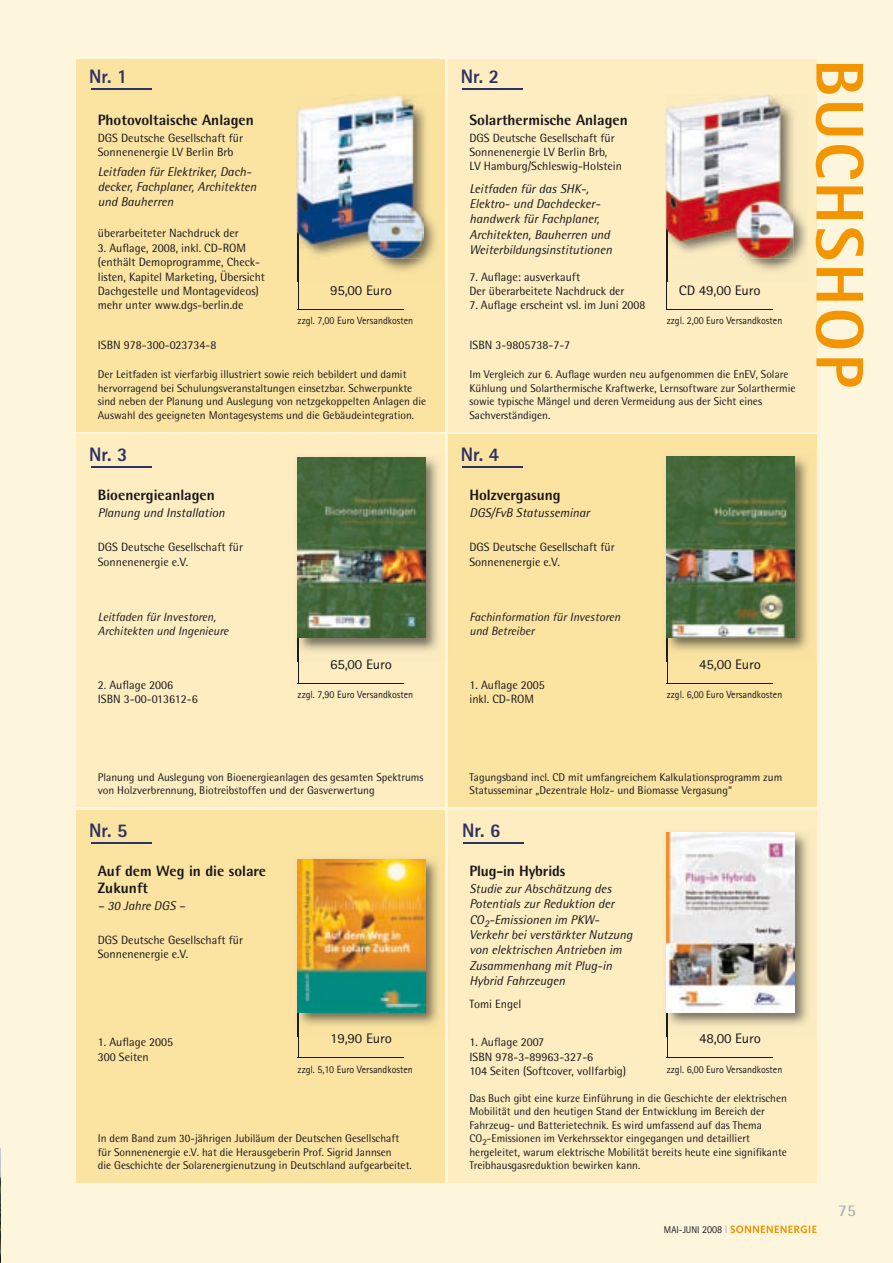
<style>
.page{position:relative;width:893px;height:1263px;background:#fef5dd}
.page>*{position:absolute;margin:0;border:0;box-sizing:border-box;transform-origin:0 0}
.t1{font:800 67.5px "Rotis Sans Serif Std";letter-spacing:.03em;color:#f39500}
.t2{font:800 19.5px "Rotis Sans Serif Std";color:#2c3263;scale:.95 1}
.t3{font:700 16.5px "Rotis Semi Sans Std";color:#b1b3b4}
.t4{font:800 15px/17.2px "Rotis Semi Sans Std";color:#1a171c}
.t5{font:13.8px "Rotis Sans Serif Std";letter-spacing:-.01em;color:#1a171c;scale:1.09 1}
.t6{font:italic 12.75px/15.3px "Rotis Semi Sans Std";color:#1a171c}
.t7{font:12px/14.4px "Rotis Semi Sans Std";color:#1a171c}
.t8{font:italic 12px/14.4px "Rotis Semi Sans Std";color:#1a171c}
.t9{font:11.25px/13.5px "Rotis Semi Sans Std";color:#1a171c}
.t10{font:10.5px "Rotis Sans Serif Std";color:#1a171c;scale:.95 1}
.t11{font:9.75px "Rotis Sans Serif Std";color:#1a171c;scale:.95 1}
.s1{font-size:10.65px}
.s2{font-size:10.8px;color:#b1b3b4}
</style>
<div class="page">
<svg style="left:730px;top:1225px;width:86px;height:8px"></svg>
<div style="left:77px;top:60px;width:368px;height:372px;background:#fbe4a2"></div>
<div style="left:448px;top:60px;width:369px;height:372px;background:#fdedc1"></div>
<div style="left:77px;top:810px;width:368px;height:372px;background:#fbe4a2"></div>
<div style="left:448px;top:810px;width:369px;height:372px;background:#fdedc1"></div>
<div style="left:448px;top:435px;width:369px;height:372px;background:#fbe4a2"></div>
<div style="left:77px;top:435px;width:368px;height:372px;background:#fdedc1"></div>
<hr style="left:667px;top:636px;width:1px;height:47px;background:#1a171c">
<hr style="left:667px;top:683px;width:106px;height:1px;background:#1a171c">
<img style="left:666px;top:453px;width:151px;height:209px">
<svg style="left:667px;top:637px;width:1px;height:25px"></svg>
<img style="left:667px;top:457px;width:127px;height:180px">
<hr style="left:298px;top:1011px;width:1px;height:46px;background:#1a171c">
<hr style="left:298px;top:1057px;width:106px;height:1px;background:#1a171c">
<img style="left:297px;top:859px;width:141px;height:177px">
<svg style="left:298px;top:1012px;width:1px;height:24px"></svg>
<img style="left:298px;top:859px;width:127px;height:153px">
<hr style="left:91px;top:89px;width:61px;height:1px;background:#2c3263">
<hr style="left:462px;top:89px;width:61px;height:1px;background:#2c3263">
<hr style="left:91px;top:466px;width:61px;height:1px;background:#2c3263">
<hr style="left:91px;top:842px;width:61px;height:1px;background:#2c3263">
<hr style="left:298px;top:232px;width:1px;height:77px;background:#1a171c">
<hr style="left:298px;top:309px;width:106px;height:1px;background:#1a171c">
<img style="left:297px;top:112px;width:139px;height:169px">
<img style="left:296px;top:95px;width:128px;height:164px">
<svg style="left:298px;top:232px;width:1px;height:49px"></svg>
<hr style="left:666px;top:229px;width:1px;height:80px;background:#1a171c">
<img style="left:667px;top:115px;width:140px;height:166px">
<img style="left:666px;top:94px;width:127px;height:165px">
<img style="left:666px;top:229px;width:1px;height:30px">
<hr style="left:666px;top:309px;width:107px;height:1px;background:#1a171c">
<hr style="left:298px;top:637px;width:1px;height:46px;background:#1a171c">
<hr style="left:298px;top:683px;width:106px;height:1px;background:#1a171c">
<img style="left:297px;top:457px;width:141px;height:205px">
<svg style="left:298px;top:638px;width:1px;height:24px"></svg>
<img style="left:298px;top:457px;width:127px;height:181px">
<hr style="left:667px;top:1010px;width:1px;height:47px;background:#1a171c">
<hr style="left:667px;top:1057px;width:106px;height:1px;background:#1a171c">
<img style="left:666px;top:832px;width:142px;height:204px">
<svg style="left:667px;top:1012px;width:1px;height:24px"></svg>
<img style="left:667px;top:832px;width:127px;height:180px">
<hr style="left:463px;top:842px;width:61px;height:1px;background:#2c3263">
<hr style="left:462px;top:466px;width:61px;height:1px;background:#2c3263">
<img style="left:0;top:1148px;width:1px;height:115px">
<h2 class="t2" style="left:89px;top:64px;width:42px">Nr. 1</h2>
<h2 class="t2" style="left:461px;top:64px;width:42px">Nr. 2</h2>
<h3 class="t4" style="left:98px;top:111px;width:158px">photovoltaische anlagen</h3>
<p class="t7" style="left:98px;top:130px;width:147px">DGS Deutsche Gesellschaft für<br>Sonnenenergie lV berlin brb</p>
<p class="t6" style="left:98px;top:163px;width:160px">Leitfaden für Elektriker, Dach&shy;decker, Fachplaner, Architekten und Bauherren</p>
<p class="t7" style="left:98px;top:226px;width:143px">überarbeiteter nachdruck der</p>
<p class="t7" style="left:98px;top:240px;width:169px">3. auflage, 2008, inkl. cD-roM (enthält Demoprogramme, check&shy;listen, kapitel Marketing, übersicht Dachgestelle und Montagevideos) mehr unter www.dgs-berlin.de</p>
<p class="t5" style="left:330px;top:282px;width:58px">95,00 Euro</p>
<p class="t10" style="left:298px;top:314px;width:123px">zzgl. 7,00 Euro Versandkosten</p>
<h3 class="t4" style="left:469px;top:111px;width:160px">solarthermische anlagen</h3>
<p class="t7" style="left:469px;top:130px;width:154px">DGS Deutsche Gesellschaft für<br>Sonnenenergie lV berlin brb,<br>lV Hamburg/Schleswig-Holstein</p>
<p class="t6" style="left:469px;top:180px;width:144px">Leitfaden für das SHK-,<br>Elektro- und Dachdecker&shy;handwerk für Fachplaner,<br>Architekten, Bauherren und<br>Weiterbildungsinstitutionen</p>
<p class="t7" style="left:469px;top:269px;width:157px">7. auflage: ausverkauft<br>Der überarbeitete nachdruck der</p>
<p class="t7" style="left:469px;top:298px;width:178px">7. auflage erscheint vsl. im Juni 2008</p>
<p class="t7" style="left:98px;top:337px;width:120px">iSbn 978-300-023734-8</p>
<p class="t7" style="left:469px;top:337px;width:102px">iSbn 3-9805738-7-7</p>
<p class="t5" style="left:679px;top:282px;width:77px">CD 49,00 Euro</p>
<p class="t10" style="left:667px;top:314px;width:123px">zzgl. 2,00 Euro Versandkosten</p>
<p class="t9" style="left:98px;top:368px;width:330px">Der leitfaden ist vierfarbig illustriert sowie reich bebildert und damit hervorragend bei Schulungsveranstaltungen einsetzbar. Schwerpunkte sind neben der Planung und auslegung von netzgekoppelten anlagen die auswahl des geeigneten Montagesystems und die Gebäudeintegration.</p>
<p class="t9" style="left:469px;top:368px;width:327px">im Vergleich zur 6. auflage wurden neu aufgenommen die eneV, Solare kühlung und Solarthermische kraftwerke, lernsoftware zur Solarthermie sowie typische Mängel und deren Vermeidung aus der Sicht eines Sachverständigen.</p>
<h2 class="t2" style="left:89px;top:442px;width:42px">Nr. 3</h2>
<h2 class="t2" style="left:461px;top:442px;width:42px">Nr. 4</h2>
<h3 class="t4" style="left:98px;top:486px;width:119px">Bioenergieanlagen</h3>
<p class="t6" style="left:98px;top:505px;width:129px">Planung und Installation</p>
<p class="t7" style="left:98px;top:540px;width:147px">DGS Deutsche Gesellschaft für<br>Sonnenenergie e.V.</p>
<h3 class="t4" style="left:469px;top:486px;width:93px">holzvergasung</h3>
<p class="t6" style="left:469px;top:505px;width:122px">DGS/FvB Statusseminar</p>
<p class="t7" style="left:469px;top:540px;width:147px">DGS Deutsche Gesellschaft für<br>Sonnenenergie e.V.</p>
<p class="t8" style="left:98px;top:609px;width:132px">Leitfaden für Investoren,<br>Architekten und Ingenieure</p>
<p class="t8" style="left:469px;top:609px;width:152px">Fachinformation für Investoren und Betreiber</p>
<p class="t5" style="left:330px;top:656px;width:58px">65,00 Euro</p>
<p class="t5" style="left:699px;top:656px;width:58px">45,00 Euro</p>
<p class="t7" style="left:98px;top:677px;width:101px">2. auflage 2006 iSbn 3-00-013612-6</p>
<p class="t10" style="left:298px;top:689px;width:123px">zzgl. 7,90 Euro Versandkosten</p>
<p class="t7" style="left:469px;top:677px;width:77px">1. auflage 2005 inkl. cD-roM</p>
<p class="t10" style="left:667px;top:689px;width:123px">zzgl. 6,00 Euro Versandkosten</p>
<h1 class="t1" style="left:882px;top:59px;width:330px;rotate:90deg">BUCHSHOP</h1>
<p class="t9" style="left:98px;top:770px;width:327px">Planung und auslegung von bioenergieanlagen des gesamten Spektrums von Holzverbrennung, biotreibstoffen und der Gasverwertung</p>
<p class="t9" style="left:469px;top:770px;width:314px">tagungsband incl. cD mit umfangreichem kalkulationsprogramm zum<br>Statusseminar „Dezentrale Holz- und biomasse Vergasung“</p>
<h2 class="t2" style="left:89px;top:818px;width:42px">Nr. 5</h2>
<h2 class="t2" style="left:462px;top:818px;width:42px">Nr. 6</h2>
<h3 class="t4" style="left:98px;top:862px;width:170px">auf dem weg in die solare zukunft</h3>
<p class="t6" style="left:98px;top:898px;width:89px">– 30 Jahre DGS –</p>
<p class="t7" style="left:98px;top:933px;width:147px">DGS Deutsche Gesellschaft für<br>Sonnenenergie e.V.</p>
<h3 class="t4" style="left:469px;top:862px;width:97px">plug-in hybrids</h3>
<p class="t6" style="left:469px;top:881px;width:165px">Studie zur Abschätzung des<br>Potentials zur Reduktion der<br>CO<sub>2</sub>-Emissionen im PKW-<br>Verkehr bei verstärkter Nutzung von elektrischen Antrieben im<br>Zusammenhang mit Plug-in<br>Hybrid Fahrzeugen</p>
<p class="t7" style="left:469px;top:996px;width:53px">tomi engel</p>
<p class="t7" style="left:98px;top:1035px;width:77px">1. auflage 2005<br>300 Seiten</p>
<p class="t5" style="left:330px;top:1030px;width:58px">19,90 Euro</p>
<p class="t10" style="left:298px;top:1063px;width:123px">zzgl. 5,10 Euro Versandkosten</p>
<p class="t9" style="left:98px;top:1132px;width:315px">in dem band zum 30-jährigen Jubiläum der Deutschen Gesellschaft für Sonnenenergie e.V. hat die Herausgeberin Prof. Sigrid Jannsen<br>die Geschichte der Solarenergienutzung in Deutschland aufgearbeitet.</p>
<p class="t5" style="left:699px;top:1030px;width:58px">48,00 Euro</p>
<p class="t7" style="left:469px;top:1035px;width:158px">1. auflage 2007<br>iSbn 978-3-89963-327-6<br>104 Seiten (Softcover, vollfarbig)</p>
<p class="t10" style="left:667px;top:1063px;width:123px">zzgl. 6,00 Euro Versandkosten</p>
<p class="t9" style="left:469px;top:1091px;width:319px">Das buch gibt eine kurze einführung in die Geschichte der elektrischen Mobilität und den heutigen Stand der entwicklung im bereich der Fahrzeug- und batterietechnik. es wird umfassend auf das thema co<sub>2</sub>-emissionen im Verkehrssektor eingegangen und detailliert hergeleitet, warum elektrische Mobilität bereits heute eine signifikante treibhausgasreduktion bewirken kann.</p>
<h3 class="t3" style="left:838px;top:1200px;width:19px">75</h3>
<p class="t11" style="left:664px;top:1223px;width:69px">MAI-JUNI <span class="s1">2008</span> <span class="s2">I</span></p>
</div>
